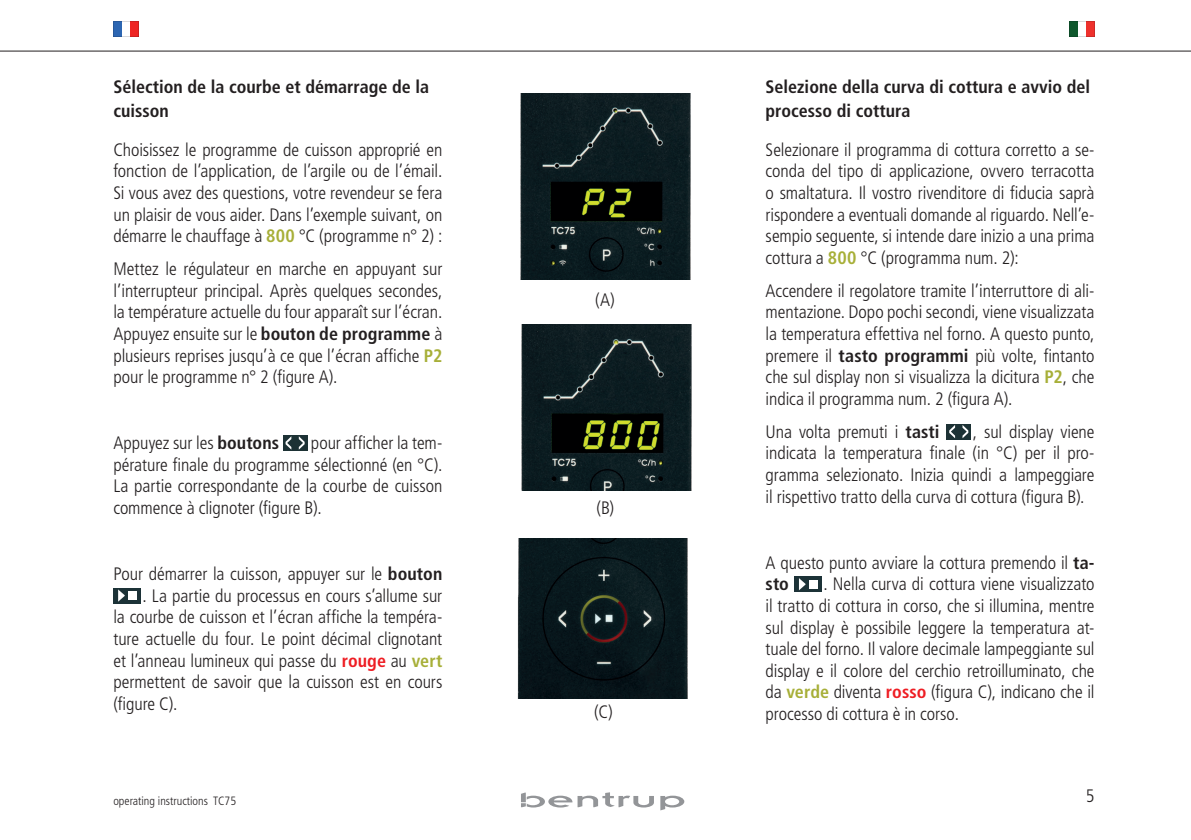
<style>
.page{position:relative;width:1191px;height:840px;background:#fff}
.page>*{position:absolute;margin:0;border:0;box-sizing:border-box;transform-origin:0 0}
.t1{font:300 condensed 18px/21.6px "Frutiger LT Pro";letter-spacing:-.005em;color:#231f20;text-align:justify}
.t2{font:700 condensed 18px/24px "Frutiger LT Pro";color:#231f20}
.t3{font:300 condensed 12px "Frutiger LT Pro";color:#231f20}
.s1{font-weight:700;color:#a7af38}
.s2{font-weight:700}
.s3{font-weight:700;color:#ee1d23}
</style>
<div class="page">
<hr style="left:0;top:51px;width:1191px;height:1px;background:#231f20">
<svg style="left:660px;top:795px;width:24px;height:15px"></svg>
<svg style="left:521px;top:792px;width:133px;height:15px"></svg>
<svg style="left:1069px;top:22px;width:25px;height:15px"></svg>
<svg style="left:113px;top:22px;width:26px;height:15px"></svg>
<img style="left:520px;top:93px;width:171px;height:186px">
<img style="left:521px;top:324px;width:171px;height:166px">
<img style="left:517px;top:538px;width:171px;height:159px">
<div style="left:283px;top:435px;width:24px;height:15px;background:#1d3235"></div>
<svg style="left:299px;top:436px;width:6px;height:13px"></svg>
<svg style="left:285px;top:436px;width:6px;height:13px"></svg>
<div style="left:113px;top:587px;width:28px;height:16px;background:#1c3237"></div>
<div style="left:128px;top:591px;width:9px;height:8px;background:#fff"></div>
<svg style="left:118px;top:589px;width:7px;height:12px"></svg>
<div style="left:946px;top:423px;width:25px;height:16px;background:#1d3235"></div>
<svg style="left:962px;top:425px;width:6px;height:13px"></svg>
<svg style="left:949px;top:425px;width:6px;height:13px"></svg>
<div style="left:794px;top:576px;width:27px;height:15px;background:#1c3237"></div>
<div style="left:809px;top:579px;width:8px;height:9px;background:#fff"></div>
<svg style="left:799px;top:578px;width:6px;height:12px"></svg>
<p class="t2" style="left:113px;top:75px;width:317px">Sélection de la courbe et démarrage de la cuisson</p>
<p class="t1" style="left:113px;top:139px;width:330px">Choisissez le programme de cuisson approprié en fonction de l’application, de l’argile ou de l’émail.<br>Si vous avez des questions, votre revendeur se fera un plaisir de vous aider. Dans l’exemple suivant, on démarre le chauffage à <span class="s1">800</span> °C (programme n° 2) :</p>
<p class="t1" style="left:113px;top:258px;width:330px">Mettez le régulateur en marche en appuyant sur l’interrupteur principal. Après quelques secondes, la température actuelle du four apparaît sur l’écran.<br>Appuyez ensuite sur le <span class="s2">bouton de programme</span> à plusieurs reprises jusqu’à ce que l’écran affiche <span class="s1">P2 </span>pour le programme n° 2 (figure A).</p>
<p class="t1" style="left:113px;top:432px;width:330px;text-indent:197px">pour afficher la tem&shy;pérature finale du programme sélectionné (en °C).<br>La partie correspondante de la courbe de cuisson commence à clignoter (figure B).</p>
<p class="t1" style="left:113px;top:432px;width:167px">Appuyez sur les <span class="s2">boutons</span></p>
<p class="t1" style="left:113px;top:563px;width:330px">Pour démarrer la cuisson, appuyer sur le <span class="s2">bouton</span></p>
<p class="t1" style="left:142px;top:584px;width:301px">. La partie du processus en cours s’allume sur</p>
<p class="t1" style="left:113px;top:606px;width:330px">la courbe de cuisson et l’écran affiche la tempéra-</p>
<p class="t1" style="left:113px;top:627px;width:330px">ture actuelle du four. Le point décimal clignotant</p>
<p class="t1" style="left:113px;top:649px;width:330px">et l’anneau lumineux qui passe du <span class="s3">rouge</span> au <span class="s1">vert</span></p>
<p class="t1" style="left:113px;top:671px;width:330px">permettent de savoir que la cuisson est en cours</p>
<p class="t1" style="left:113px;top:692px;width:65px">(figure C).</p>
<p class="t1" style="left:595px;top:289px;width:21px">(A)</p>
<p class="t1" style="left:596px;top:496px;width:19px">(B)</p>
<p class="t1" style="left:594px;top:701px;width:20px">(C)</p>
<p class="t2" style="left:765px;top:75px;width:326px">Selezione della curva di cottura e avvio del processo di cottura</p>
<p class="t1" style="left:765px;top:139px;width:330px">Selezionare il programma di cottura corretto a se&shy;conda del tipo di applicazione, ovvero terracotta o smaltatura. Il vostro rivenditore di fiducia saprà rispondere a eventuali domande al riguardo. Nell’e&shy;sempio seguente, si intende dare inizio a una prima cottura a <span class="s1">800</span> °C (programma num. 2):</p>
<p class="t1" style="left:765px;top:280px;width:330px">Accendere il regolatore tramite l’interruttore di ali&shy;mentazione. Dopo pochi secondi, viene visualizzata la temperatura effettiva nel forno. A questo punto, premere il <span class="s2">tasto programmi</span> più volte, fintanto che sul display non si visualizza la dicitura <span class="s1">P2</span>, che indica il programma num. 2 (figura A).</p>
<p class="t1" style="left:765px;top:421px;width:175px">Una volta premuti i <span class="s2">tasti</span></p>
<p class="t1" style="left:765px;top:421px;width:330px;text-indent:207px">, sul display viene indicata la temperatura finale (in °C) per il pro&shy;gramma selezionato. Inizia quindi a lampeggiare il rispettivo tratto della curva di cottura (figura B).</p>
<p class="t1" style="left:765px;top:551px;width:330px">A questo punto avviare la cottura premendo il <span class="s2">ta&shy;sto</span></p>
<p class="t1" style="left:765px;top:573px;width:330px;text-indent:58px">. Nella curva di cottura viene visualizzato il tratto di cottura in corso, che si illumina, mentre sul display è possibile leggere la temperatura at&shy;tuale del forno. Il valore decimale lampeggiante sul display e il colore del cerchio retroilluminato, che da <span class="s1">verde</span> diventa <span class="s3">rosso</span> (figura C), indicano che il processo di cottura è in corso.</p>
<p class="t3" style="left:113px;top:793px;width:124px">operating instructions TC75</p>
<p class="t1" style="left:1086px;top:785px;width:10px">5</p>
</div>
